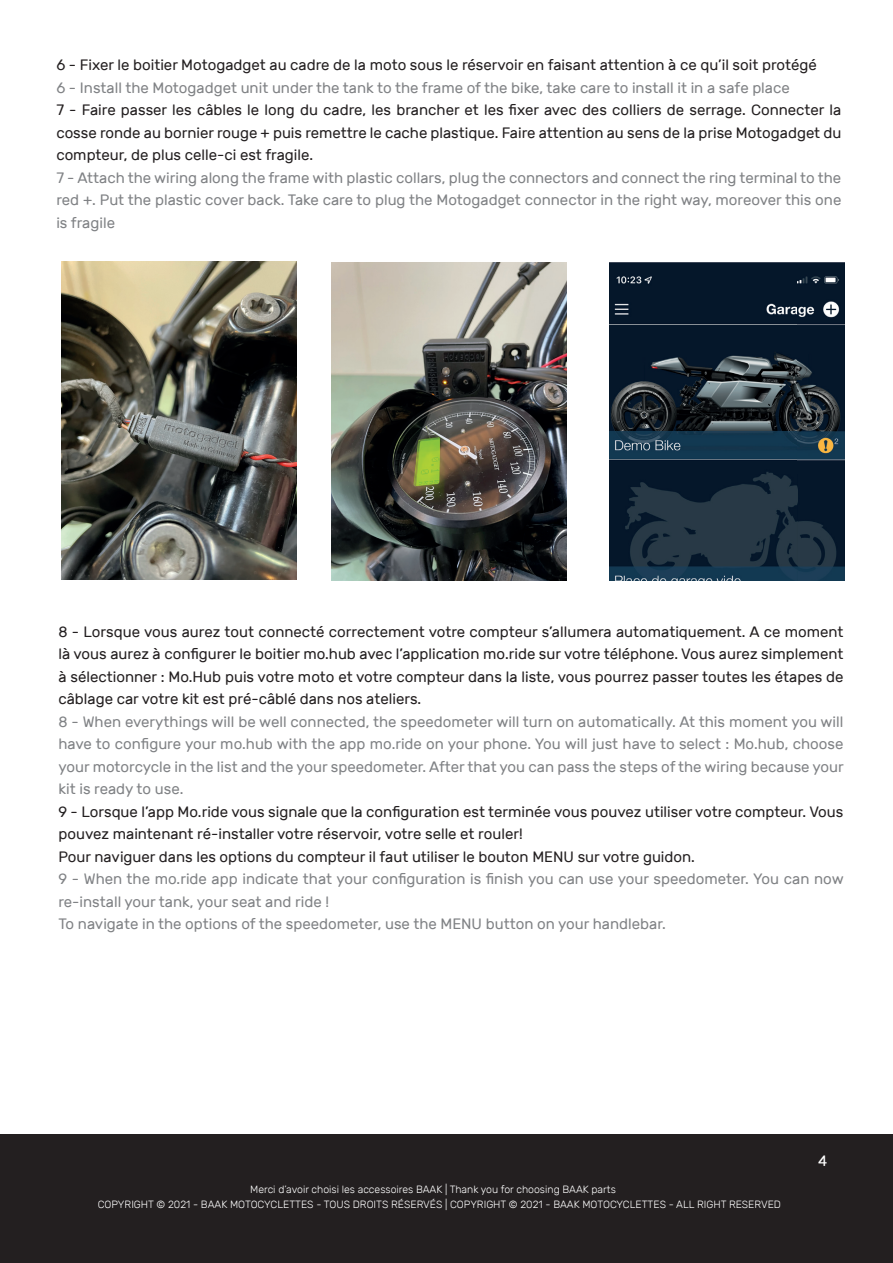
<style>
.page{position:relative;width:893px;height:1263px;background:#fff}
.page>*{position:absolute;margin:0;border:0;box-sizing:border-box;transform-origin:0 0}
.t1{font:15px/22.5px "Rubik";color:#231f20;text-align:justify}
.t2{font:15px/22.5px "Rubik";color:#808285;text-align:justify}
.t3{font:15px "Rubik";color:#fff}
.t4{font:300 10.5px "Rubik";color:#fff}
</style>
<div class="page">
<div style="left:0;top:1134px;width:893px;height:129px;background:#231f20"></div>
<img style="left:61px;top:261px;width:236px;height:318px">
<img style="left:331px;top:263px;width:236px;height:318px">
<img style="left:609px;top:263px;width:235px;height:318px">
<p class="t1" style="left:56px;top:54px;width:762px">6 - Fixer le boitier Motogadget au cadre de la moto sous le réservoir en faisant attention à ce qu’il soit protégé</p>
<p class="t2" style="left:56px;top:77px;width:735px">6 - Install the Motogadget unit under the tank to the frame of the bike, take care to install it in a safe place</p>
<p class="t1" style="left:56px;top:99px;width:787px">7 - Faire passer les câbles le long du cadre, les brancher et les fixer avec des colliers de serrage. Connecter la cosse ronde au bornier rouge + puis remettre le cache plastique. Faire attention au sens de la prise Motogadget du compteur, de plus celle-ci est fragile.</p>
<p class="t2" style="left:56px;top:167px;width:786px">7 - Attach the wiring along the frame with plastic collars, plug the connectors and connect the ring terminal to the red +. Put the plastic cover back. Take care to plug the Motogadget connector in the right way, moreover this one is fragile</p>
<p class="t1" style="left:58px;top:620px;width:786px">8 - Lorsque vous aurez tout connecté correctement votre compteur s’allumera automatiquement. A ce moment là vous aurez à configurer le boitier mo.hub avec l’application mo.ride sur votre téléphone. Vous aurez simplement à sélectionner : Mo.Hub puis votre moto et votre compteur dans la liste, vous pourrez passer toutes les étapes de câblage car votre kit est pré-câblé dans nos ateliers.</p>
<p class="t2" style="left:58px;top:710px;width:787px">8 - When everythings will be well connected, the speedometer will turn on automatically. At this moment you will have to configure your mo.hub with the app mo.ride on your phone. You will just have to select : Mo.hub, choose your motorcycle in the list and the your speedometer. After that you can pass the steps of the wiring because your kit is ready to use.</p>
<p class="t1" style="left:58px;top:800px;width:786px;text-align:left">9 - Lorsque l’app Mo.ride vous signale que la configuration est terminée vous pouvez utiliser votre compteur. Vous pouvez maintenant ré-installer votre réservoir, votre selle et rouler!<br>Pour naviguer dans les options du compteur il faut utiliser le bouton MENU sur votre guidon.</p>
<p class="t2" style="left:58px;top:868px;width:787px;text-align:left">9 - When the mo.ride app indicate that your configuration is finish you can use your speedometer. You can now re-install your tank, your seat and ride !<br>To navigate in the options of the speedometer, use the MENU button on your handlebar.</p>
<p class="t4" style="left:250px;top:1183px;width:367px">Merci d’avoir choisi les accessoires BAAK | Thank you for choosing BAAK parts</p>
<p class="t4" style="left:98px;top:1199px;width:685px">COPYRIGHT © 2021 - BAAK MOTOCYCLETTES - TOUS DROITS RÉSERVÉS | COPYRIGHT © 2021 - BAAK MOTOCYCLETTES - ALL RIGHT RESERVED</p>
<p class="t3" style="left:818px;top:1153px;width:11px">4</p>
</div>
